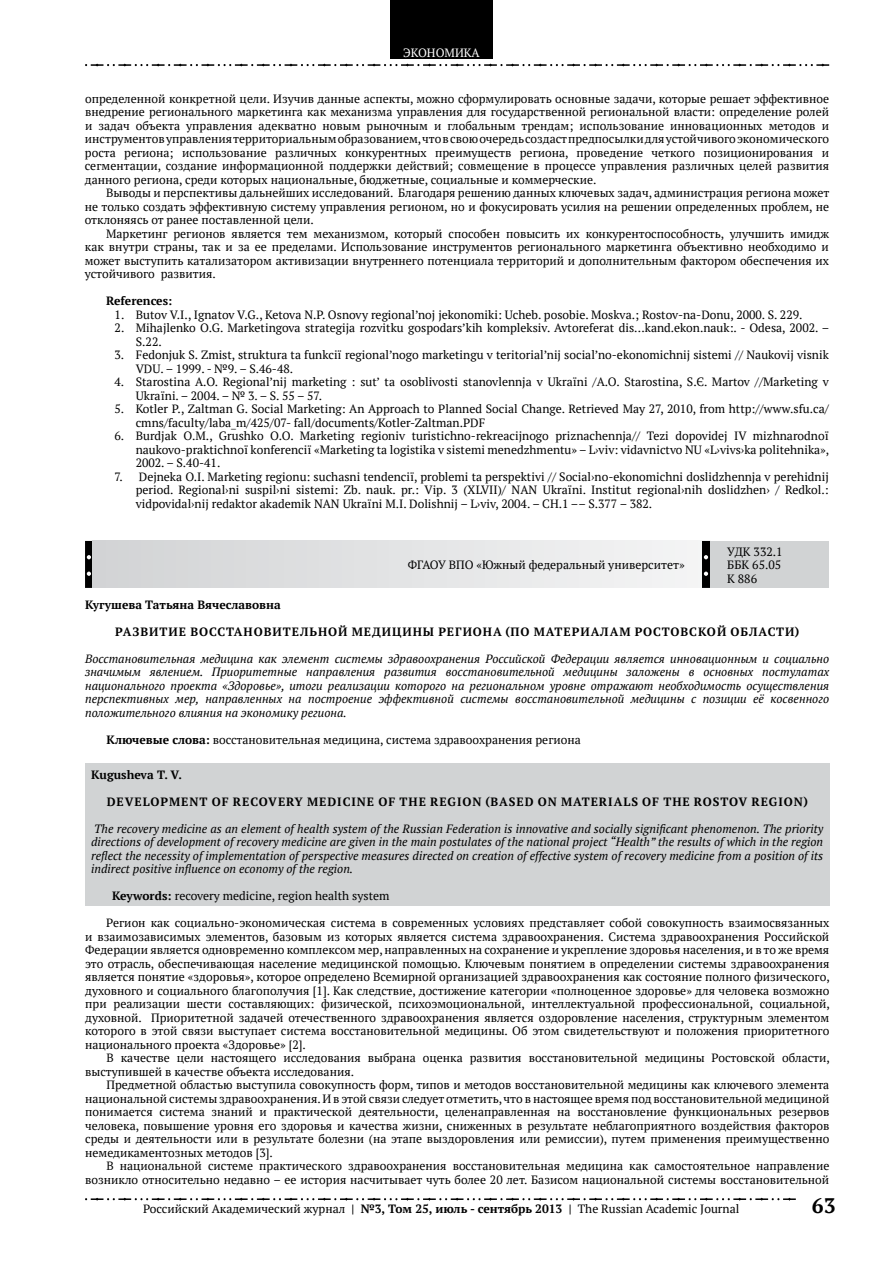
<style>
.page{position:relative;width:893px;height:1263px;background:#fff}
.page>*{position:absolute;margin:0;border:0;box-sizing:border-box;transform-origin:0 0}
.t1{font:700 21px "PT Serif";color:#000}
.t2{font:12px/13.5px "PT Serif";color:#000;text-align:justify}
.t3{font:italic 12px/13.5px "PT Serif";color:#000;text-align:justify}
.t4{font:700 12px "PT Serif";letter-spacing:.08em;color:#000}
.t5{font:700 12px "PT Serif";color:#000}
.t6{font:12px "PT Serif";color:#fff}
.s1{font-weight:700}
</style>
<div class="page">
<svg style="left:85px;top:1198px;width:711px;height:3px"></svg>
<svg style="left:85px;top:64px;width:744px;height:3px"></svg>
<div style="left:390px;top:0;width:102px;height:58px;background:#000"></div>
<div style="left:710px;top:541px;width:119px;height:47px;background:#d1d3d4"></div>
<svg style="left:85px;top:541px;width:625px;height:47px"></svg>
<div style="left:85px;top:763px;width:744px;height:143px;background:#d1d3d4"></div>
<p class="t6" style="left:403px;top:45px;width:78px">ЭКОНОМИКА</p>
<p class="t2" style="left:85px;top:92px;width:746px">определенной конкретной цели. Изучив данные аспекты, можно сформулировать основные задачи, которые решает эффективное внедрение регионального маркетинга как механизма управления для государственной региональной власти: определение ролей и задач объекта управления адекватно новым рыночным и глобальным трендам; использование инновационных методов и инструментовуправлениятерриториальнымобразованием,чтовсвоюочередьсоздастпредпосылкидляустойчивогоэкономического роста региона; использование различных конкурентных преимуществ региона, проведение четкого позиционирования и сегментации, создание информационной поддержки действий; совмещение в процессе управления различных целей развития данного региона, среди которых национальные, бюджетные, социальные и коммерческие.</p>
<p class="t2" style="left:85px;top:186px;width:746px;text-indent:21px">Выводы и перспективы дальнейших исследований. Благодаря решению данных ключевых задач, администрация региона может не только создать эффективную систему управления регионом, но и фокусировать усилия на решении определенных проблем, не отклоняясь от ранее поставленной цели.</p>
<p class="t2" style="left:85px;top:227px;width:746px;text-indent:21px">Маркетинг регионов является тем механизмом, который способен повысить их конкурентоспособность, улучшить имидж как внутри страны, так и за ее пределами. Использование инструментов регионального маркетинга объективно необходимо и может выступить катализатором активизации внутреннего потенциала территорий и дополнительным фактором обеспечения их устойчивого развития.</p>
<p class="t4" style="left:106px;top:293px;width:68px">References:</p>
<p class="t2" style="left:115px;top:308px;width:689px">1. Butov V.I., Ignatov V.G., Ketova N.P. Osnovy regional’noj jekonomiki: Ucheb. posobie. Moskva.; Rostov-na-Donu, 2000. S. 229.</p>
<p class="t2" style="left:136px;top:321px;width:695px;text-indent:-21px">2. Mihajlenko O.G. Marketingova strategіja rozvitku gospodars’kih kompleksіv. Avtoreferat dis...kand.ekon.nauk:. - Odesa, 2002. –<br>S.22.</p>
<p class="t2" style="left:136px;top:348px;width:695px;text-indent:-21px">3. Fedonjuk S. Zmіst, struktura ta funkcії regіonal’nogo marketingu v teritorіal’nіj socіal’no-ekonomіchnіj sistemі // Naukovij vіsnik<br>VDU. – 1999. - №9. – S.46-48.</p>
<p class="t2" style="left:136px;top:375px;width:695px;text-indent:-21px">4. Starostіna A.O. Regіonal’nij marketing : sut’ ta osoblivostі stanovlennja v Ukraїnі /A.O. Starostіna, S.Є. Martov //Marketing v<br>Ukraїnі. – 2004. – № 3. – S. 55 – 57.</p>
<p class="t2" style="left:136px;top:402px;width:695px;text-indent:-21px">5. Kotler P., Zaltman G. Social Marketing: An Approach to Planned Social Change. Retrieved May 27, 2010, from http://www.sfu.ca/ cmns/faculty/laba_m/425/07- fall/documents/Kotler-Zaltman.PDF</p>
<p class="t2" style="left:136px;top:429px;width:695px;text-indent:-21px">6. Burdjak O.M., Grushko O.O. Marketing regіonіv turistichno-rekreacіjnogo priznachennja// Tezi dopovіdej IV mіzhnarodnoї naukovo-praktichnoї konferencії «Marketing ta logіstika v sistemі menedzhmentu» – L›vіv: vidavnictvo NU «L›vіvs›ka polіtehnіka», 2002. – S.40-41.</p>
<p class="t2" style="left:136px;top:470px;width:695px;text-indent:-21px">7. Dejneka O.І. Marketing regіonu: suchasnі tendencії, problemi ta perspektivi // Socіal›no-ekonomіchnі doslіdzhennja v perehіdnij perіod. Regіonal›nі suspіl›nі sistemi: Zb. nauk. pr.: Vip. 3 (XLVII)/ NAN Ukraїni. Іnstitut regіonal›nih doslіdzhen› / Redkol.: vіdpovіdal›nij redaktor akademіk NAN Ukraїni M.І. Dolіshnіj – L›vіv, 2004. – CH.1 –– S.377 – 382.</p>
<p class="t2" style="left:408px;top:558px;width:278px">ФГАОУ ВПО «Южный федеральный университет»</p>
<p class="t2" style="left:727px;top:544px;width:57px">УДК 332.1<br>ББК 65.05<br>К 886</p>
<p class="t5" style="left:85px;top:597px;width:197px">Кугушева Татьяна Вячеславовна</p>
<p class="t4" style="left:115px;top:624px;width:45px">РАЗВИТИЕ</p>
<p class="t4" style="left:190px;top:624px;width:28px">ВОССТ</p>
<p class="t4" style="left:234px;top:624px;width:49px">АНОВИТЕЛЬН</p>
<p class="t4" style="left:328px;top:624px;width:86px">ОЙ МЕДИЦИНЫ</p>
<p class="t4" style="left:438px;top:624px;width:10px">РЕГИ</p>
<p class="t4" style="left:473px;top:624px;width:92px">ОНА (ПО МАТЕРИ</p>
<p class="t4" style="left:591px;top:624px;width:187px">АЛАМ РОСТОВСКОЙ ОБЛАСТИ</p>
<p class="t4" style="left:795px;top:622px;width:6px">)</p>
<p class="t3" style="left:85px;top:652px;width:746px">Восстановительная медицина как элемент системы здравоохранения Российской Федерации является инновационным и социально значимым явлением. Приоритетные направления развития восстановительной медицины заложены в основных постулатах национального проекта «Здоровье», итоги реализации которого на региональном уровне отражают необходимость осуществления перспективных мер, направленных на построение эффективной системы восстановительной медицины с позиции её косвенного положительного влияния на экономику региона.</p>
<p class="t2" style="left:106px;top:733px;width:476px"><span class="s1">Ключевые слова:</span> восстановительная медицина, система здравоохранения региона</p>
<p class="t4" style="left:91px;top:766px;width:92px">Kugusheva T. V.</p>
<p class="t4" style="left:107px;top:793px;width:37px">DEVELO</p>
<p class="t4" style="left:160px;top:793px;width:20px">PMENT</p>
<p class="t4" style="left:212px;top:793px;width:31px">OF RECO</p>
<p class="t4" style="left:268px;top:793px;width:49px">VERY MEDICINE</p>
<p class="t4" style="left:378px;top:793px;width:62px">OF THE REGION</p>
<p class="t4" style="left:485px;top:793px;width:33px">(BASED</p>
<p class="t4" style="left:538px;top:793px;width:53px">ON MATERI</p>
<p class="t4" style="left:614px;top:793px;width:90px">ALS OF THE ROSTO</p>
<p class="t4" style="left:739px;top:793px;width:23px">V REGION</p>
<p class="t4" style="left:803px;top:792px;width:6px">)</p>
<p class="t3" style="left:91px;top:822px;width:734px">The recovery medicine as an element of health system of the Russian Federation is innovative and socially significant phenomenon. The priority directions of development of recovery medicine are given in the main postulates of the national project “Health” the results of which in the region reflect the necessity of implementation of perspective measures directed on creation of effective system of recovery medicine from a position of its indirect positive influence on economy of the region.</p>
<p class="t2" style="left:112px;top:889px;width:279px"><span class="s1">Keywords:</span> recovery medicine, region health system</p>
<p class="t2" style="left:85px;top:916px;width:746px;text-indent:21px">Регион как социально-экономическая система в современных условиях представляет собой совокупность взаимосвязанных и взаимозависимых элементов, базовым из которых является система здравоохранения. Система здравоохранения Российской Федерации является одновременно комплексом мер,направленных на сохранение и укрепление здоровья населения,и в то же время это отрасль, обеспечивающая население медицинской помощью. Ключевым понятием в определении системы здравоохранения является понятие «здоровья», которое определено Всемирной организацией здравоохранения как состояние полного физического, духовного и социального благополучия [1]. Как следствие, достижение категории «полноценное здоровье» для человека возможно при реализации шести составляющих: физической, психоэмоциональной, интеллектуальной профессиональной, социальной, духовной. Приоритетной задачей отечественного здравоохранения является оздоровление населения, структурным элементом которого в этой связи выступает система восстановительной медицины. Об этом свидетельствуют и положения приоритетного национального проекта «Здоровье» [2].</p>
<p class="t2" style="left:85px;top:1051px;width:746px;text-indent:21px">В качестве цели настоящего исследования выбрана оценка развития восстановительной медицины Ростовской области, выступившей в качестве объекта исследования.</p>
<p class="t2" style="left:85px;top:1078px;width:746px;text-indent:21px">Предметной областью выступила совокупность форм, типов и методов восстановительной медицины как ключевого элемента национальной системы здравоохранения.И в этой связи следуетотметить,что в настоящее время под восстановительной медициной понимается система знаний и практической деятельности, целенаправленная на восстановление функциональных резервов человека, повышение уровня его здоровья и качества жизни, сниженных в результате неблагоприятного воздействия факторов среды и деятельности или в результате болезни (на этапе выздоровления или ремиссии), путем применения преимущественно немедикаментозных методов [3].</p>
<p class="t2" style="left:85px;top:1159px;width:746px;text-align:right">В национальной системе практического здравоохранения восстановительная медицина как самостоятельное направление возникло относительно недавно – ее история насчитывает чуть более 20 лет. Базисом национальной системы восстановительной</p>
<p class="t2" style="left:143px;top:1202px;width:598px">Российский Академический журнал <span class="s1">| №3, Том 25, июль - сентябрь 2013 |</span> The Russian Academic Journal</p>
<h1 class="t1" style="left:812px;top:1192px;width:25px">63</h1>
</div>
